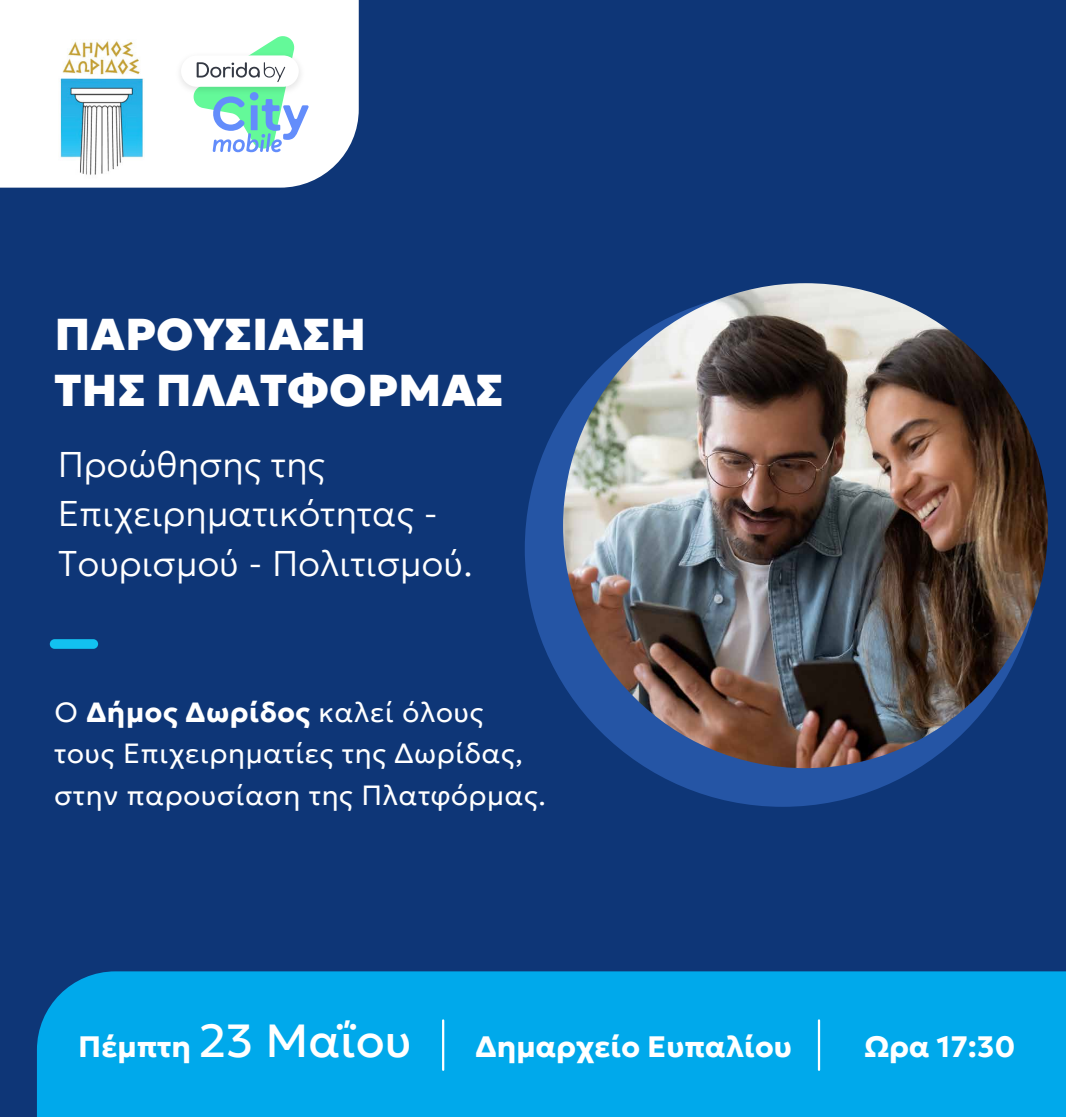
<style>
.page{position:relative;width:1066px;height:1117px;background:#fff}
.page>*{position:absolute;margin:0;border:0;box-sizing:border-box;transform-origin:0 0}
.t1{font:46.35px "Geologica";letter-spacing:.005em;color:#fff}
.t2{font:900 44.55px/56px "Geologica";letter-spacing:.005em;color:#fff}
.t3{font:200 35.78px/49.4px "Geologica";letter-spacing:.005em;color:#fff}
.t4{font:700 29.47px "Geologica";letter-spacing:.005em;color:#fff}
.t5{font:300 27.75px/41.5px "Geologica";letter-spacing:.025em;color:#fff}
.s1{font-weight:700}
</style>
<div class="page">
<div style="left:0;top:0;width:1065px;height:1116px;background:#0e3677"></div>
<div style="left:524px;top:291px;width:516px;height:515px;background:#2555a5;border-radius:50%"></div>
<div style="left:0;top:0;width:359px;height:187px;background:#fff"></div>
<div style="left:37px;top:971px;width:1028px;height:145px;background:#00a9eb"></div>
<img style="left:54px;top:35px;width:98px;height:144px">
<img style="left:171px;top:49px;width:22px;height:49px">
<div style="left:181px;top:55px;width:118px;height:32px;background:#fff;border-radius:16px"></div>
<svg style="left:193px;top:34px;width:115px;height:118px"></svg>
<img style="left:563px;top:283px;width:484px;height:485px;border-radius:242px">
<hr style="left:442px;top:1020px;width:2px;height:49px;background:#fff">
<hr style="left:817px;top:1020px;width:3px;height:49px;background:#fff">
<div style="left:50px;top:639px;width:48px;height:9px;background:#12c1f0;border-radius:5px"></div>
<h2 class="t2" style="left:54px;top:303px;width:450px">ΠΑΡΟΥΣΙΑΣΗ<br>ΤΗΣ ΠΛΑΤΦΟΡΜΑΣ</h2>
<p class="t3" style="left:58px;top:436px;width:416px">Προώθησης της<br>Επιχειρηματικότητας -<br>Τουρισμού - Πολιτισμού.</p>
<p class="t5" style="left:54px;top:688px;width:493px">Ο <span class="s1">Δήμος Δωρίδος</span> καλεί όλους τους Επιχειρηματίες της Δωρίδας, στην παρουσίαση της Πλατφόρμας.</p>
<p class="t4" style="left:78px;top:1020px;width:114px">Πέμπτη</p>
<h1 class="t1" style="left:198px;top:1000px;width:215px">23 Μαΐου</h1>
<p class="t4" style="left:475px;top:1020px;width:318px">Δημαρχείο Ευπαλίου</p>
<p class="t4" style="left:864px;top:1020px;width:152px">Ωρα 17:30</p>
</div>
